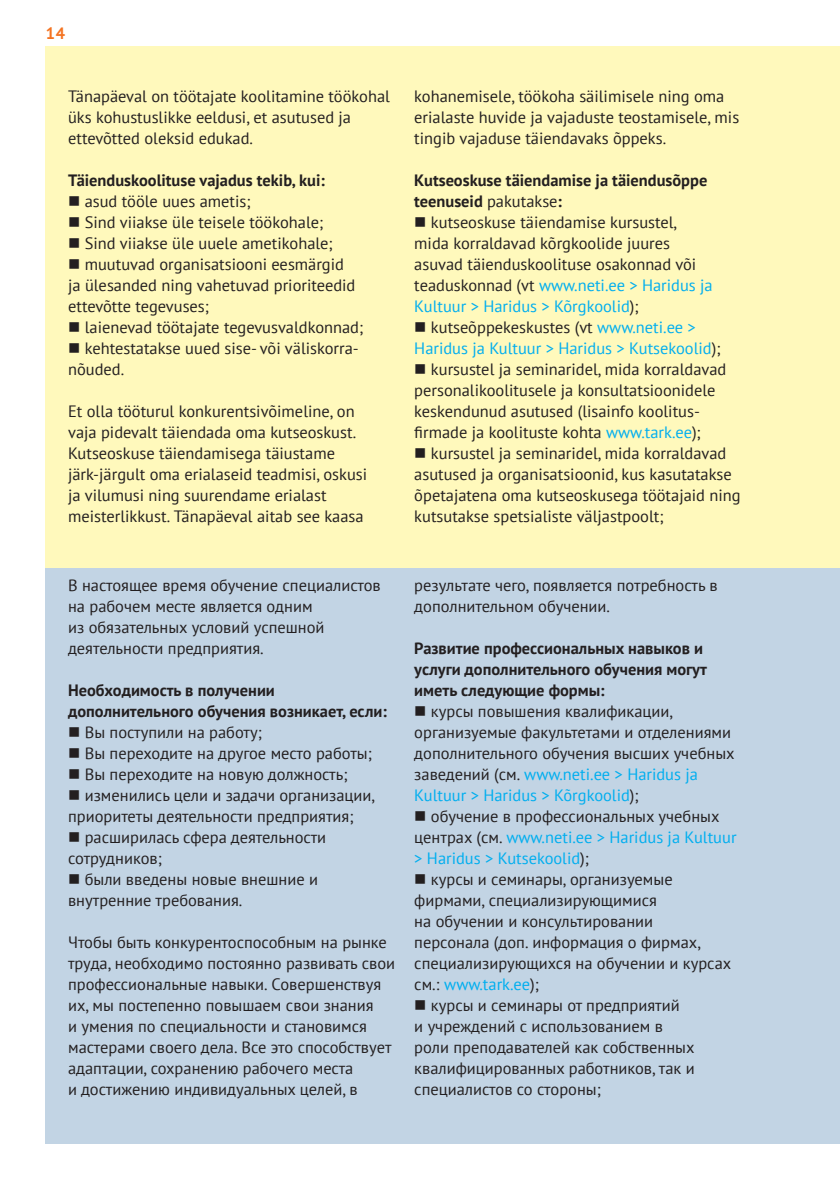
<style>
.page{position:relative;width:840px;height:1191px;background:#fff}
.page>*{position:absolute;margin:0;border:0;box-sizing:border-box;transform-origin:0 0}
.t1{font:16.4px/21px "PT Sans";color:#231f20}
.t2{font:700 16.4px/21px "PT Sans";color:#231f20}
.t3{font:16.4px/21px "PT Sans";color:#00aeef}
.t4{font:700 16.4px "PT Sans";color:#f47321}
.s1{font-weight:400}
.s2{color:#00aeef}
.s3{color:#231f20}
</style>
<div class="page">
<div style="left:45px;top:565px;width:794px;height:578px;background:#c2d4e4"></div>
<div style="left:45px;top:46px;width:794px;height:521px;background:#fff9bc"></div>
<p class="t4" style="left:45px;top:22px;width:21px">14</p>
<p class="t1" style="left:68px;top:86px;width:323px">Tänapäeval on töötajate koolitamine töökohal üks kohustuslikke eeldusi, et asutused ja ettevõtted oleksid edukad.</p>
<p class="t2" style="left:68px;top:170px;width:258px">Täienduskoolituse vajadus tekib, kui:</p>
<p class="t1" style="left:68px;top:191px;width:184px">■ asud tööle uues ametis;</p>
<p class="t1" style="left:68px;top:212px;width:256px">■ Sind viiakse üle teisele töökohale;</p>
<p class="t1" style="left:68px;top:233px;width:266px">■ Sind viiakse üle uuele ametikohale;</p>
<p class="t1" style="left:68px;top:254px;width:289px">■ muutuvad organisatsiooni eesmärgid ja ülesanded ning vahetuvad prioriteedid ettevõtte tegevuses;</p>
<p class="t1" style="left:68px;top:317px;width:296px">■ laienevad töötajate tegevusvaldkonnad;</p>
<p class="t1" style="left:68px;top:338px;width:292px">■ kehtestatakse uued sise- või väliskorra&shy;nõuded.</p>
<p class="t1" style="left:68px;top:401px;width:300px">Et olla tööturul konkurentsivõimeline, on vaja pidevalt täiendada oma kutseoskust.<br>Kutseoskuse täiendamisega täiustame järk-järgult oma erialaseid teadmisi, oskusi ja vilumusi ning suurendame erialast meisterlikkust. Tänapäeval aitab see kaasa</p>
<p class="t1" style="left:414px;top:86px;width:326px">kohanemisele, töökoha säilimisele ning oma erialaste huvide ja vajaduste teostamisele, mis tingib vajaduse täiendavaks õppeks.</p>
<p class="t2" style="left:414px;top:170px;width:294px">Kutseoskuse täiendamise ja täiendusõppe teenuseid <span class="s1">pakutakse</span>:</p>
<p class="t1" style="left:414px;top:212px;width:300px">■ kutseoskuse täiendamise kursustel, mida korraldavad kõrgkoolide juures asuvad täienduskoolituse osakonnad või teaduskonnad (vt <span class="s2">www.neti.ee &gt; Haridus ja Kultuur &gt; Haridus &gt; Kõrgkoolid</span>);</p>
<p class="t3" style="left:414px;top:317px;width:307px"><span class="s3">■ kutseõppekeskustes (vt</span> www.neti.ee &gt;<br>Haridus ja Kultuur &gt; Haridus &gt; Kutsekoolid<span class="s3">);</span></p>
<p class="t1" style="left:414px;top:359px;width:313px">■ kursustel ja seminaridel, mida korraldavad personalikoolitusele ja konsultatsioonidele keskendunud asutused (lisainfo koolitus&shy;firmade ja koolituste kohta <span class="s2">www.tark.ee</span>);</p>
<p class="t1" style="left:414px;top:443px;width:327px">■ kursustel ja seminaridel, mida korraldavad asutused ja organisatsioonid, kus kasutatakse õpetajatena oma kutseoskusega töötajaid ning kutsutakse spetsialiste väljastpoolt;</p>
<p class="t1" style="left:68px;top:574px;width:314px">В настоящее время обучение специалистов на рабочем месте является одним<br>из обязательных условий успешной деятельности предприятия.</p>
<p class="t2" style="left:68px;top:679px;width:320px">Необходимость в получении дополнительного обучения возникает, если:</p>
<p class="t1" style="left:68px;top:721px;width:195px">■ Вы поступили на работу;</p>
<p class="t1" style="left:68px;top:742px;width:305px">■ Вы переходите на другое место работы;</p>
<p class="t1" style="left:68px;top:763px;width:281px">■ Вы переходите на новую должность;</p>
<p class="t1" style="left:68px;top:784px;width:308px">■ изменились цели и задачи организации, приоритеты деятельности предприятия;</p>
<p class="t1" style="left:68px;top:826px;width:259px">■ расширилась сфера деятельности сотрудников;</p>
<p class="t1" style="left:68px;top:868px;width:251px">■ были введены новые внешние и внутренние требования.</p>
<p class="t1" style="left:68px;top:931px;width:328px">Чтобы быть конкурентоспособным на рынке труда, необходимо постоянно развивать свои профессиональные навыки. Совершенствуя их, мы постепенно повышаем свои знания<br>и умения по специальности и становимся мастерами своего дела. Все это способствует адаптации, сохранению рабочего места<br>и достижению индивидуальных целей, в</p>
<p class="t1" style="left:414px;top:574px;width:304px">результате чего, появляется потребность в дополнительном обучении.</p>
<p class="t2" style="left:414px;top:637px;width:294px">Развитие профессиональных навыков и услуги дополнительного обучения могут иметь следующие формы:</p>
<p class="t1" style="left:414px;top:700px;width:321px">■ курсы повышения квалификации, организуемые факультетами и отделениями дополнительного обучения высших учебных заведений (см. <span class="s2">www.neti.ee &gt; Haridus ja Kultuur &gt; Haridus &gt; Kõrgkoolid</span>);</p>
<p class="t3" style="left:414px;top:805px;width:323px"><span class="s3">■ обучение в профессиональных учебных центрах (см.</span> www.neti.ee &gt; Haridus ja Kultuur &gt; Haridus &gt; Kutsekoolid<span class="s3">);</span></p>
<p class="t1" style="left:414px;top:868px;width:318px">■ курсы и семинары, организуемые фирмами, специализирующимися<br>на обучении и консультировании персонала (доп. информация о фирмах, специализирующихся на обучении и курсах см.: <span class="s2">www.tark.ee</span>);</p>
<p class="t1" style="left:414px;top:994px;width:282px">■ курсы и семинары от предприятий<br>и учреждений с использованием в роли преподавателей как собственных квалифицированных работников, так и специалистов со стороны;</p>
</div>
